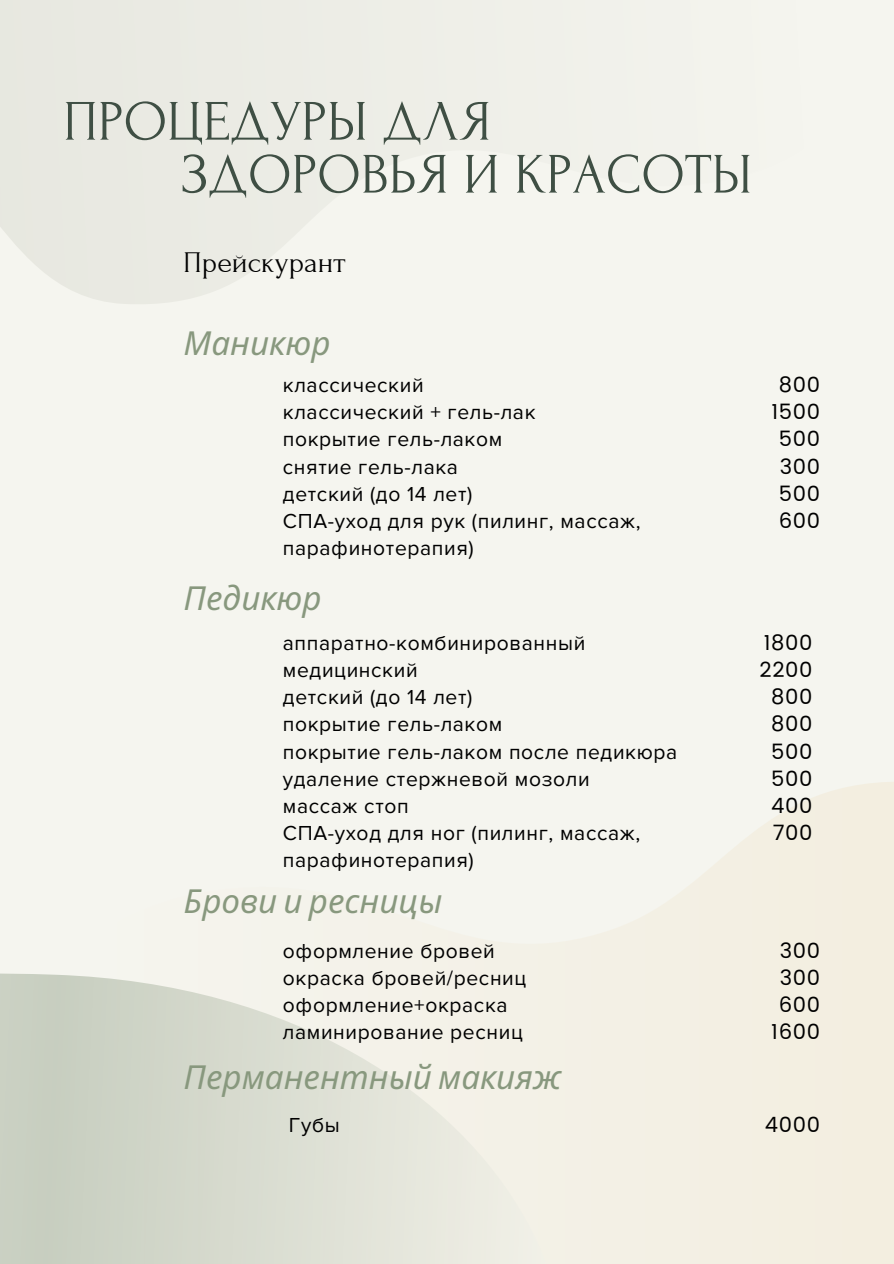
<style>
.page{position:relative;width:894px;height:1264px;background:#fff}
.page>*{position:absolute;margin:0;border:0;box-sizing:border-box;transform-origin:0 0}
.t1{font:57px "Forum";color:#3f4f44}
.t2{font:italic 33px "Noto Sans";color:#88987e}
.t3{font:30px "Forum";color:#000}
.t4{font:21px/27px "Proxima Nova";letter-spacing:.03em;color:#000}
.t5{font:21px "Poppins";letter-spacing:.03em;color:#000}
</style>
<div class="page">
<div style="left:0;top:0;width:893px;height:1263px;background:#f5f5ef"></div>
<svg style="left:645px;top:782px;width:248px;height:481px;fill:#f3efe2"></svg>
<div style="left:0;top:0;width:261px;height:304px;background:#e9eae2"></div>
<svg style="left:0;top:973px;width:512px;height:290px"></svg>
<p class="t1" style="left:63px;top:91px;width:429px">ПРОЦЕДУРЫ ДЛЯ</p>
<p class="t1" style="left:182px;top:144px;width:571px">ЗДОРОВЬЯ И КРАСОТЫ</p>
<p class="t3" style="left:183px;top:246px;width:163px">Прейскурант</p>
<p class="t2" style="left:183px;top:320px;width:148px">Маникюр</p>
<p class="t4" style="left:283px;top:372px;width:142px">классический</p>
<p class="t4" style="left:283px;top:399px;width:254px">классический + гель-лак</p>
<p class="t4" style="left:283px;top:426px;width:221px">покрытие гель-лаком</p>
<p class="t4" style="left:283px;top:453px;width:176px">снятие гель-лака</p>
<p class="t4" style="left:283px;top:480px;width:191px">детский (до 14 лет)</p>
<p class="t4" style="left:283px;top:507px;width:359px">СПА-уход для рук (пилинг, массаж, парафинотерапия)</p>
<p class="t2" style="left:183px;top:574px;width:139px">Педикюр</p>
<p class="t4" style="left:283px;top:630px;width:304px">аппаратно-комбинированный</p>
<p class="t4" style="left:283px;top:657px;width:136px">медицинский</p>
<p class="t4" style="left:283px;top:684px;width:191px">детский (до 14 лет)</p>
<p class="t4" style="left:283px;top:711px;width:221px">покрытие гель-лаком</p>
<p class="t4" style="left:283px;top:738px;width:396px">покрытие гель-лаком после педикюра</p>
<p class="t4" style="left:283px;top:765px;width:308px">удаление стержневой мозоли</p>
<p class="t4" style="left:283px;top:792px;width:127px">массаж стоп</p>
<p class="t4" style="left:283px;top:819px;width:359px">СПА-уход для ног (пилинг, массаж, парафинотерапия)</p>
<p class="t2" style="left:183px;top:878px;width:260px">Брови и ресницы</p>
<p class="t4" style="left:283px;top:937px;width:213px">оформление бровей</p>
<p class="t4" style="left:283px;top:964px;width:245px">окраска бровей/ресниц</p>
<p class="t4" style="left:283px;top:991px;width:226px">оформление+окраска</p>
<p class="t4" style="left:283px;top:1018px;width:241px">ламинирование ресниц</p>
<p class="t2" style="left:183px;top:1053px;width:379px">Перманентный макияж</p>
<p class="t4" style="left:289px;top:1111px;width:52px">Губы</p>
<p class="t5" style="left:778px;top:373px;width:43px">800</p>
<p class="t5" style="left:771px;top:400px;width:50px">1500</p>
<p class="t5" style="left:778px;top:427px;width:43px">500</p>
<p class="t5" style="left:779px;top:454px;width:42px">300</p>
<p class="t5" style="left:778px;top:481px;width:43px">500</p>
<p class="t5" style="left:778px;top:508px;width:43px">600</p>
<p class="t5" style="left:763px;top:631px;width:50px">1800</p>
<p class="t5" style="left:759px;top:658px;width:55px">2200</p>
<p class="t5" style="left:771px;top:685px;width:43px">800</p>
<p class="t5" style="left:771px;top:712px;width:43px">800</p>
<p class="t5" style="left:771px;top:739px;width:43px">500</p>
<p class="t5" style="left:771px;top:766px;width:43px">500</p>
<p class="t5" style="left:771px;top:793px;width:43px">400</p>
<p class="t5" style="left:772px;top:820px;width:41px">700</p>
<p class="t5" style="left:779px;top:938px;width:42px">300</p>
<p class="t5" style="left:779px;top:965px;width:42px">300</p>
<p class="t5" style="left:778px;top:992px;width:43px">600</p>
<p class="t5" style="left:771px;top:1019px;width:50px">1600</p>
<p class="t5" style="left:764px;top:1112px;width:57px">4000</p>
</div>
